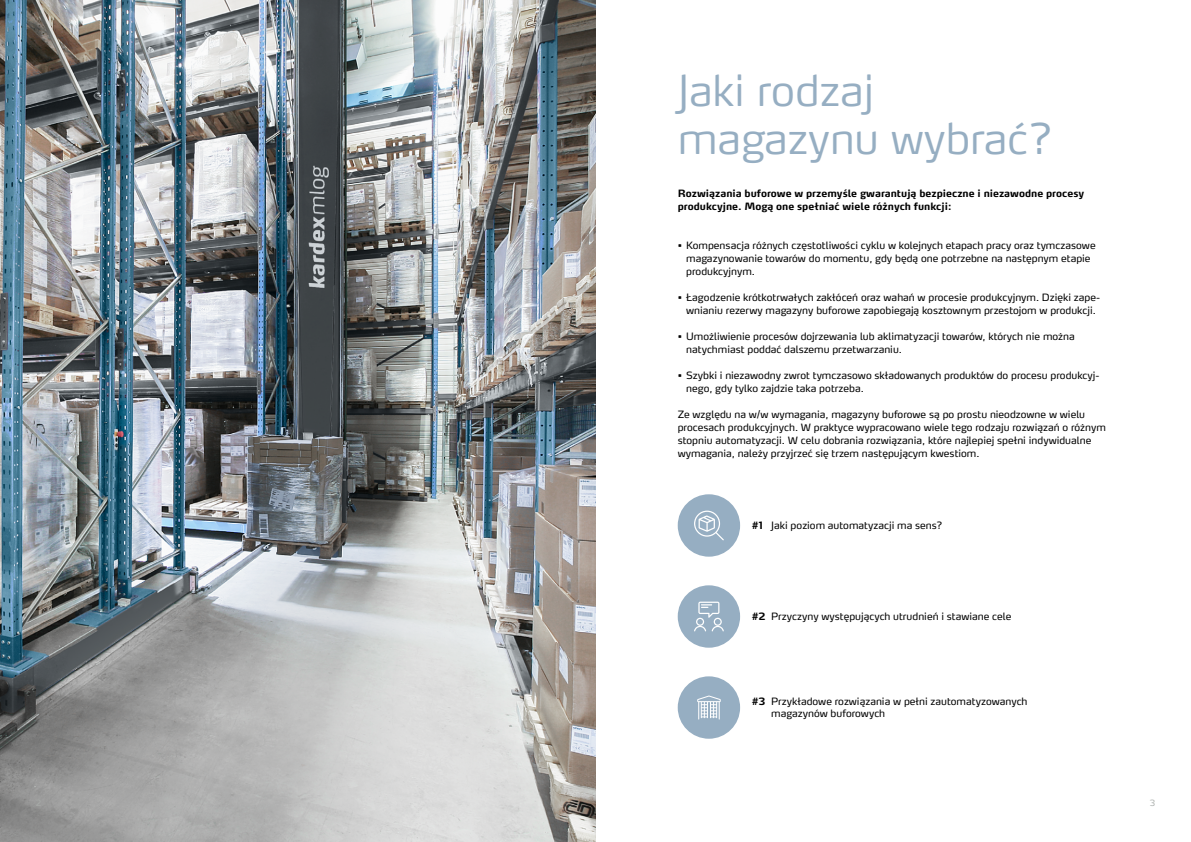
<style>
.page{position:relative;width:1191px;height:842px;background:#fff}
.page>*{position:absolute;margin:0;border:0;box-sizing:border-box;transform-origin:0 0}
.t1{font:300 42px/48px "Max Pro";color:#96aec2}
.t2{font:10px/13px "Max Pro";color:#000}
.t3{font:700 10px/13px "Max Pro";color:#000}
.t4{font:300 8.5px "Max Pro";color:#a8aca9}
.s1{font-weight:700}
</style>
<div class="page">
<img style="left:0;top:0;width:595px;height:842px">
<div style="left:677px;top:494px;width:63px;height:63px;background:#96aec2;border-radius:50%"></div>
<svg style="left:694px;top:511px;width:30px;height:29px"></svg>
<div style="left:677px;top:585px;width:63px;height:63px;background:#96aec2;border-radius:50%"></div>
<svg style="left:694px;top:602px;width:30px;height:29px"></svg>
<div style="left:677px;top:676px;width:63px;height:63px;background:#96aec2;border-radius:50%"></div>
<svg style="left:697px;top:695px;width:23px;height:24px"></svg>
<h1 class="t1" style="left:677px;top:62px;width:377px">Jaki rodzaj magazynu wybrać?</h1>
<p class="t3" style="left:677px;top:185px;width:408px">Rozwiązania buforowe w przemyśle gwarantują bezpieczne i niezawodne procesy produkcyjne. Mogą one spełniać wiele różnych funkcji:</p>
<p class="t2" style="left:686px;top:238px;width:411px;text-indent:-8px">• Kompensacja różnych częstotliwości cyklu w kolejnych etapach pracy oraz tymczasowe magazynowanie towarów do momentu, gdy będą one potrzebne na następnym etapie produkcyjnym.</p>
<p class="t2" style="left:677px;top:290px;width:424px;text-align:center">• Łagodzenie krótkotrwałych zakłóceń oraz wahań w procesie produkcyjnym. Dzięki zape&shy;wnianiu rezerwy magazyny buforowe zapobiegają kosztownym przestojom w produkcji.</p>
<p class="t2" style="left:686px;top:329px;width:390px;text-indent:-8px">• Umożliwienie procesów dojrzewania lub aklimatyzacji towarów, których nie można natychmiast poddać dalszemu przetwarzaniu.</p>
<p class="t2" style="left:686px;top:368px;width:415px;text-indent:-8px">• Szybki i niezawodny zwrot tymczasowo składowanych produktów do procesu produkcyj&shy;nego, gdy tylko zajdzie taka potrzeba.</p>
<p class="t2" style="left:677px;top:407px;width:429px">Ze względu na w/w wymagania, magazyny buforowe są po prostu nieodzowne w wielu procesach produkcyjnych. W praktyce wypracowano wiele tego rodzaju rozwiązań o różnym stopniu automatyzacji. W celu dobrania rozwiązania, które najlepiej spełni indywidualne wymagania, należy przyjrzeć się trzem następującym kwestiom.</p>
<p class="t2" style="left:751px;top:518px;width:193px"><span class="s1">#1</span> Jaki poziom automatyzacji ma sens?</p>
<p class="t2" style="left:751px;top:609px;width:261px"><span class="s1">#2</span> Przyczyny występujących utrudnień i stawiane cele</p>
<p class="t2" style="left:771px;top:695px;width:258px;line-height:12px;text-indent:-20px"><span class="s1">#3</span> Przykładowe rozwiązania w pełni zautomatyzowanych magazynów buforowych</p>
<p class="t4" style="left:1149px;top:796px;width:7px">3</p>
</div>
